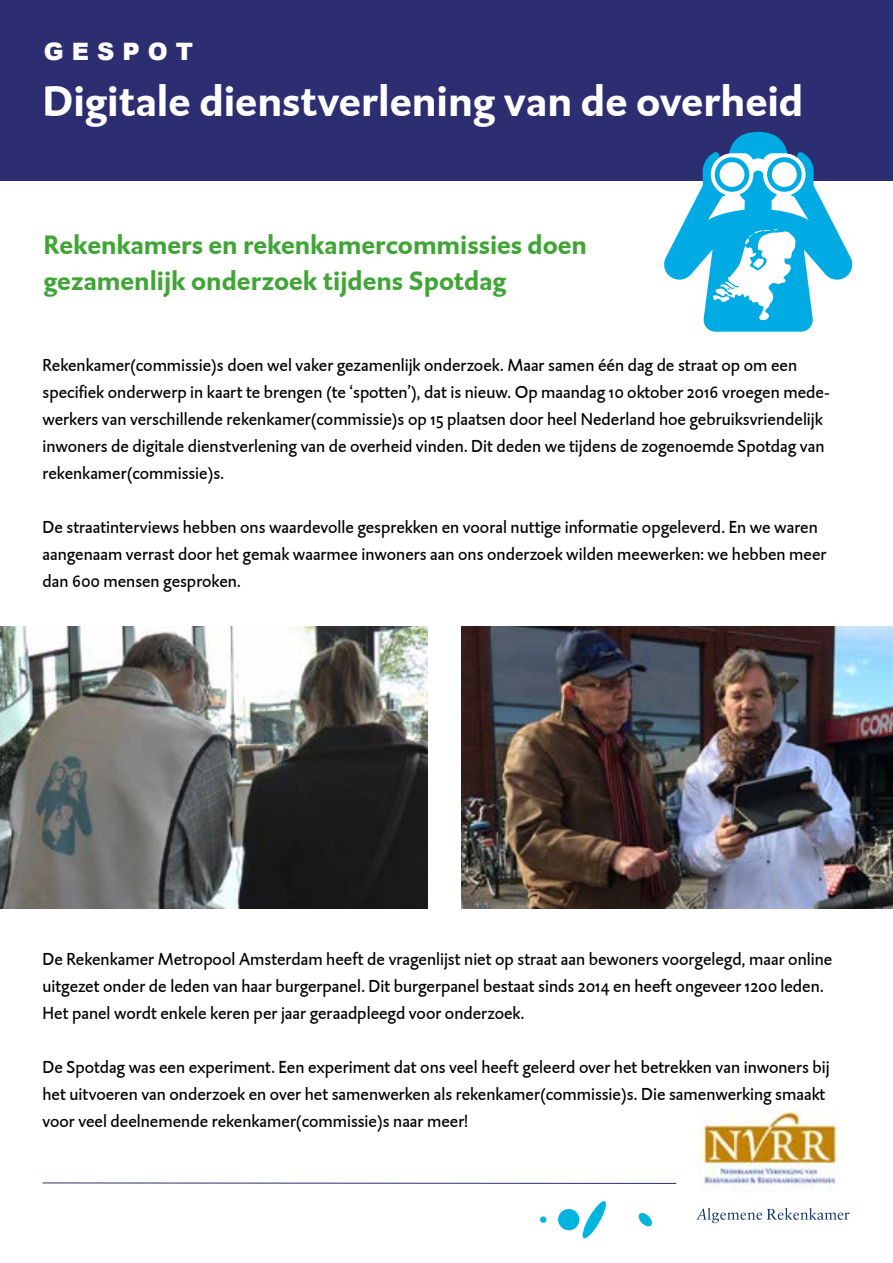
<style>
.page{position:relative;width:893px;height:1263px;background:#fff}
.page>*{position:absolute;margin:0;border:0;box-sizing:border-box;transform-origin:0 0}
.t1{font:700 43.5px "DTL Caspari ST";color:#fff}
._5_Kop_1{font:700 27px/36px "DTL Caspari ST";color:#3fa535}
.t2{font:900 24px "Arial";color:#fff}
._0_Platte_tekst{font:18px/27px "DTL Caspari ST";color:#000}
</style>
<div class="page">
<div style="left:0;top:0;width:893px;height:181px;background:#2d2e72"></div>
<img style="left:461px;top:626px;width:432px;height:283px">
<img style="left:0;top:626px;width:427px;height:283px">
<img style="left:697px;top:1110px;width:142px;height:80px">
<svg style="left:664px;top:132px;width:188px;height:200px"></svg>
<div style="left:540px;top:1216px;width:6px;height:7px;background:#00b5dd;border-radius:50%"></div>
<div style="left:558px;top:1209px;width:21px;height:21px;background:#00b5dd;border-radius:50%"></div>
<svg style="left:582px;top:1201px;width:24px;height:38px"></svg>
<svg style="left:638px;top:1213px;width:14px;height:14px"></svg>
<svg style="left:696px;top:1208px;width:153px;height:15px"></svg>
<svg style="left:42px;top:1182px;width:635px;height:2px"></svg>
<p class="t2" style="left:44px;top:34px;width:151px">G E S P O T</p>
<p class="t1" style="left:43px;top:72px;width:762px">Digitale dienstverlening van de overheid</p>
<h1 class="_5_Kop_1" style="left:44px;top:226px;width:545px">Rekenkamers en rekenkamercommissies doen gezamenlijk onderzoek tijdens Spotdag</h1>
<p class="_0_Platte_tekst" style="left:43px;top:352px;width:788px">Rekenkamer(commissie)s doen wel vaker gezamenlijk onderzoek. Maar samen één dag de straat op om een specifiek onderwerp in kaart te brengen (te ‘spotten’), dat is nieuw. Op maandag 10 oktober 2016 vroegen mede&shy;werkers van verschillende rekenkamer(commissie)s op 15 plaatsen door heel Nederland hoe gebruiksvriendelijk inwoners de digitale dienstverlening van de overheid vinden. Dit deden we tijdens de zogenoemde Spotdag van rekenkamer(commissie)s.</p>
<p class="_0_Platte_tekst" style="left:43px;top:514px;width:785px">De straatinterviews hebben ons waardevolle gesprekken en vooral nuttige informatie opgeleverd. En we waren aangenaam verrast door het gemak waarmee inwoners aan ons onderzoek wilden meewerken: we hebben meer dan 600 mensen gesproken.</p>
<p class="_0_Platte_tekst" style="left:43px;top:946px;width:791px">De Rekenkamer Metropool Amsterdam heeft de vragenlijst niet op straat aan bewoners voorgelegd, maar online uitgezet onder de leden van haar burgerpanel. Dit burgerpanel bestaat sinds 2014 en heeft ongeveer 1200 leden.<br>Het panel wordt enkele keren per jaar geraadpleegd voor onderzoek.</p>
<p class="_0_Platte_tekst" style="left:43px;top:1054px;width:789px">De Spotdag was een experiment. Een experiment dat ons veel heeft geleerd over het betrekken van inwoners bij het uitvoeren van onderzoek en over het samenwerken als rekenkamer(commissie)s. Die samenwerking smaakt voor veel deelnemende rekenkamer(commissie)s naar meer!</p>
</div>
